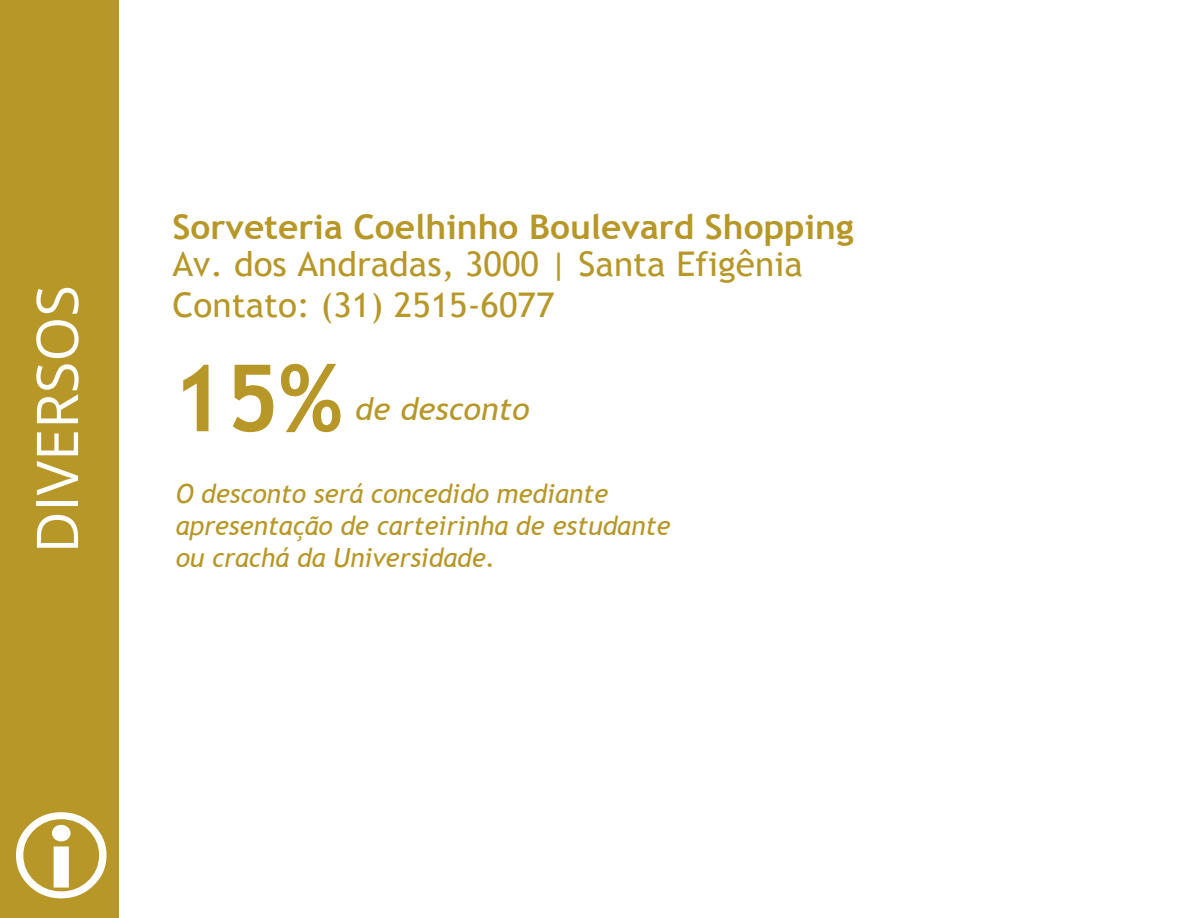
<style>
.page{position:relative;width:1188px;height:918px;background:#fff}
.page>*{position:absolute;margin:0;border:0;box-sizing:border-box;transform-origin:0 0}
.t1{font:700 92.55px "Trebuchet MS";color:#b79728}
.t2{font:57.6px "Open Sans";color:#fff}
.t3{font:34.05px/40.8px "Trebuchet MS";color:#b79728;scale:1.04 1}
.t4{font:700 34.05px "Trebuchet MS";color:#b79728;scale:1.04 1}
.t5{font:italic 31.2px "Trebuchet MS";color:#b79728;scale:1.04 1}
.t6{font:italic 26.4px/32.4px "Trebuchet MS";letter-spacing:-.005em;color:#b79728}
</style>
<div class="page">
<div style="left:0;top:0;width:119px;height:918px;background:#b79728"></div>
<h2 class="t2" style="left:18px;top:553px;width:270px;rotate:-90deg">DIVERSOS</h2>
<p class="t4" style="left:173px;top:205px;width:656px">Sorveteria Coelhinho Boulevard Shopping</p>
<p class="t3" style="left:173px;top:244px;width:608px">Av. dos Andradas, 3000 | Santa Efigênia<br>Contato: (31) 2515-6077</p>
<h1 class="t1" style="left:171px;top:341px;width:173px">15%</h1>
<p class="t5" style="left:355px;top:391px;width:169px">de desconto</p>
<p class="t6" style="left:176px;top:478px;width:496px">O desconto será concedido mediante apresentação de carteirinha de estudante ou crachá da Universidade.</p>
</div>
